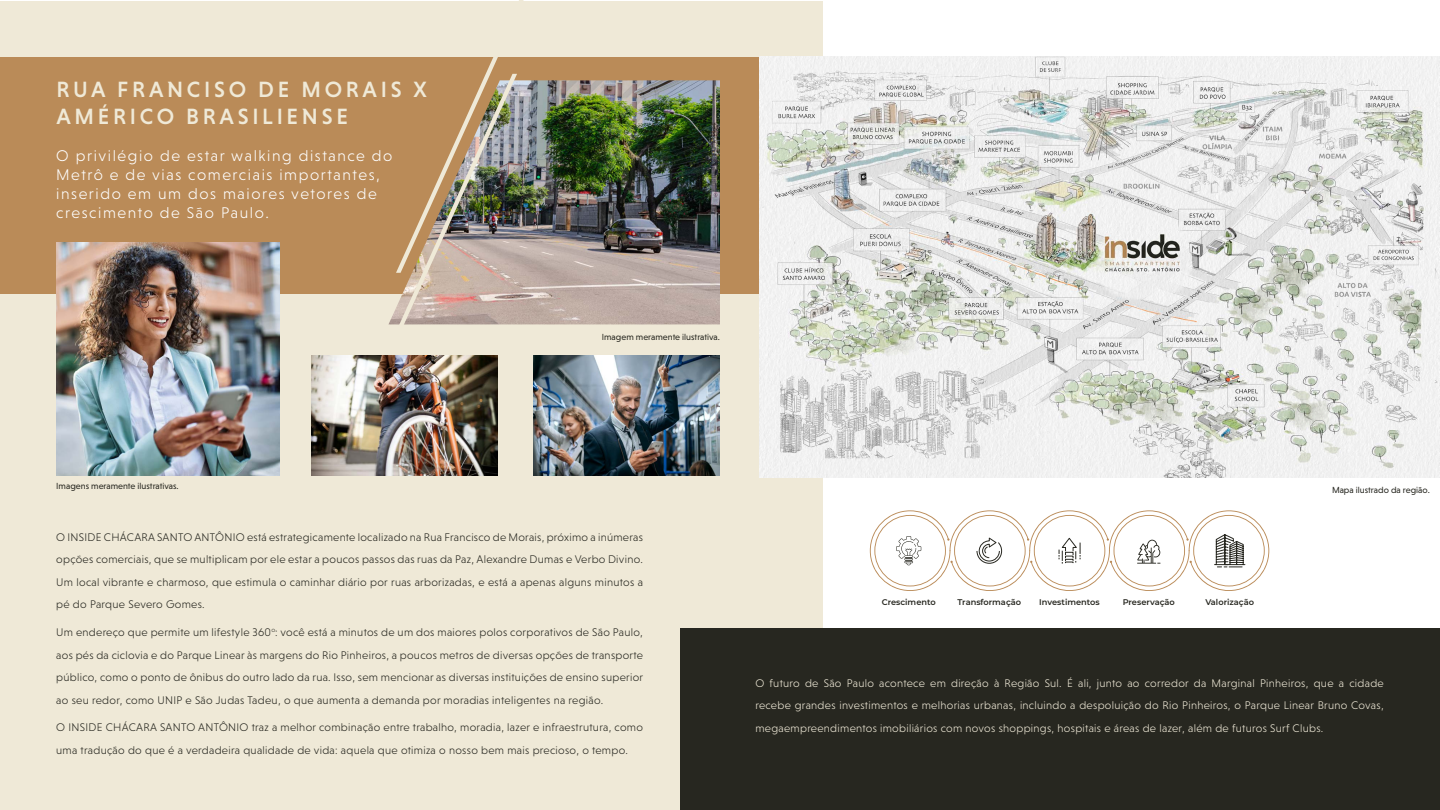
<style>
.page{position:relative;width:1440px;height:810px;background:#fff}
.page>*{position:absolute;margin:0;border:0;box-sizing:border-box;transform-origin:0 0}
.t1{font:500 22.5px/27px "Niveau Grotesk";letter-spacing:.165em;color:#efe9d7}
.t2{font:300 15.75px/18.9px "Niveau Grotesk";letter-spacing:.1em;color:#fff}
.t3{font:300 11.25px/22.5px "Niveau Grotesk";letter-spacing:.025em;color:#272720;text-align:justify}
.t4{font:300 11.25px/22.5px "Niveau Grotesk";letter-spacing:.025em;color:#efe9d7;text-align:justify}
.t5{font:9px "Niveau Grotesk";color:#272720}
.t6{font:600 8.25px "Montserrat";color:#272720}
</style>
<div class="page">
<div style="left:0;top:2px;width:822px;height:808px;background:#efe9d7"></div>
<div style="left:0;top:57px;width:1133px;height:237px;background:#ba8b58"></div>
<div style="left:681px;top:628px;width:759px;height:182px;background:#272720"></div>
<img style="left:759px;top:56px;width:681px;height:422px">
<img style="left:56px;top:243px;width:223px;height:232px">
<svg style="left:870px;top:510px;width:399px;height:81px"></svg>
<img style="left:524px;top:80px;width:196px;height:244px">
<img style="left:373px;top:0;width:151px;height:356px">
<img style="left:311px;top:356px;width:187px;height:119px">
<img style="left:533px;top:356px;width:187px;height:119px">
<p class="t1" style="left:56px;top:76px;width:372px">RUA FRANCISO DE MORAIS X<br>AMÉRICO BRASILIENSE</p>
<p class="t2" style="left:56px;top:146px;width:338px">O privilégio de estar walking distance do Metrô e de vias comerciais importantes, inserido em um dos maiores vetores de crescimento de São Paulo.</p>
<p class="t5" style="left:602px;top:332px;width:120px">Imagem meramente ilustrativa.</p>
<p class="t5" style="left:56px;top:481px;width:124px">Imagens meramente ilustrativas.</p>
<p class="t3" style="left:56px;top:526px;width:588px">O INSIDE CHÁCARA SANTO ANTÔNIO está estrategicamente localizado na Rua Francisco de Morais, próximo a inúmeras opções comerciais, que se multiplicam por ele estar a poucos passos das ruas da Paz, Alexandre Dumas e Verbo Divino.<br>Um local vibrante e charmoso, que estimula o caminhar diário por ruas arborizadas, e está a apenas alguns minutos a pé do Parque Severo Gomes.</p>
<p class="t3" style="left:56px;top:621px;width:589px">Um endereço que permite um lifestyle 360<sup>o</sup>: você está a minutos de um dos maiores polos corporativos de São Paulo, aos pés da ciclovia e do Parque Linear às margens do Rio Pinheiros, a poucos metros de diversas opções de transporte público, como o ponto de ônibus do outro lado da rua. Isso, sem mencionar as diversas instituições de ensino superior ao seu redor, como UNIP e São Judas Tadeu, o que aumenta a demanda por moradias inteligentes na região.</p>
<p class="t3" style="left:56px;top:716px;width:588px">O INSIDE CHÁCARA SANTO ANTÔNIO traz a melhor combinação entre trabalho, moradia, lazer e infraestrutura, como uma tradução do que é a verdadeira qualidade de vida: aquela que otimiza o nosso bem mais precioso, o tempo.</p>
<p class="t6" style="left:882px;top:596px;width:56px">Crescimento</p>
<p class="t6" style="left:957px;top:596px;width:65px">Transformação</p>
<p class="t6" style="left:1039px;top:596px;width:62px">Investimentos</p>
<p class="t6" style="left:1123px;top:596px;width:54px">Preservação</p>
<p class="t6" style="left:1205px;top:596px;width:50px">Valorização</p>
<p class="t5" style="left:1332px;top:485px;width:99px">Mapa ilustrado da região.</p>
<p class="t4" style="left:755px;top:671px;width:630px">O futuro de São Paulo acontece em direção à Região Sul. É ali, junto ao corredor da Marginal Pinheiros, que a cidade recebe grandes investimentos e melhorias urbanas, incluindo a despoluição do Rio Pinheiros, o Parque Linear Bruno Covas, megaempreendimentos imobiliários com novos shoppings, hospitais e áreas de lazer, além de futuros Surf Clubs.</p>
</div>
